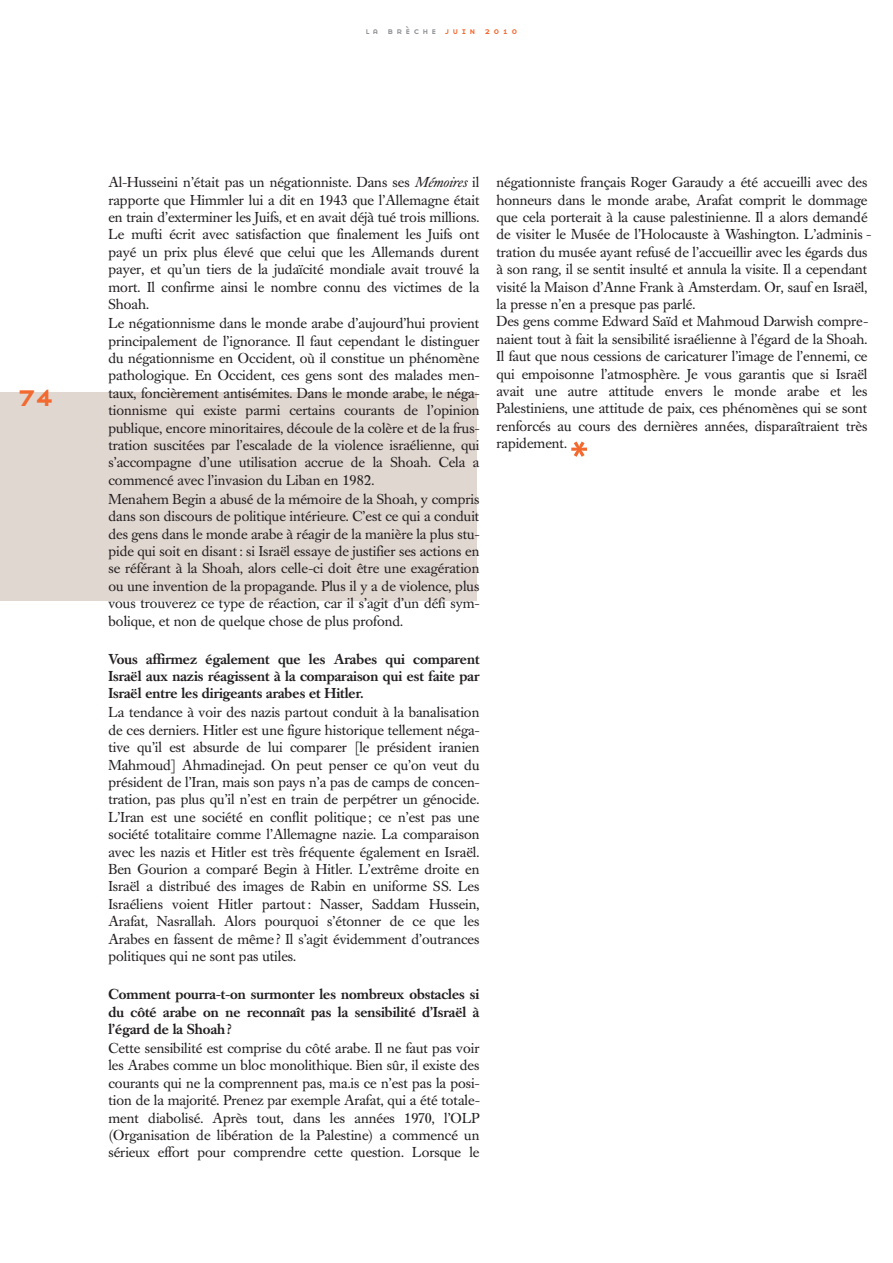
<style>
.page{position:relative;width:893px;height:1263px;background:#fff}
.page>*{position:absolute;margin:0;border:0;box-sizing:border-box;transform-origin:0 0}
.t1{font:700 52.5px "Rotis Semi Sans";color:#f26a30}
.t2{font:30px "Base Nine Small Caps";color:#f26a30}
.t3{font:14.25px/17.4px "Caslon Book BE";color:#231f20;text-align:justify}
.t4{font:500 14.25px/17.4px "Caslon Book BE";color:#231f20;text-align:justify}
.t5{font:9px "Base Nine Small Caps";letter-spacing:.335em;color:#939598}
.s1{color:#f26a30}
.s2{font-style:italic}
</style>
<div class="page">
<div style="left:0;top:392px;width:477px;height:208px;background:#e1d7d1"></div>
<p class="t5" style="left:365px;top:26px;width:153px">la brèche <span class="s1">juin 2010</span></p>
<h2 class="t2" style="left:17px;top:378px;width:40px">74</h2>
<p class="t3" style="left:108px;top:175px;width:373px">Al-Husseini n’était pas un négationniste. Dans ses <span class="s2">Mémoires</span> il rapporte que Himmler lui a dit en 1943 que l’Allemagne était en train d’exterminer les Juifs, et en avait déjà tué trois millions.<br>Le mufti écrit avec satisfaction que finalement les Juifs ont payé un prix plus élevé que celui que les Allemands durent payer, et qu’un tiers de la judaïcité mondiale avait trouvé la mort. Il confirme ainsi le nombre connu des victimes de la Shoah.</p>
<p class="t3" style="left:108px;top:316px;width:373px">Le négationnisme dans le monde arabe d’aujourd’hui provient principalement de l’ignorance. Il faut cependant le distinguer du négationnisme en Occident, où il constitue un phénomène pathologique. En Occident, ces gens sont des malades men&shy;taux, foncièrement antisémites. Dans le monde arabe, le néga&shy;tionnisme qui existe parmi certains courants de l’opinion publique, encore minoritaires, découle de la colère et de la frus&shy;tration suscitées par l’escalade de la violence israélienne, qui s’accompagne d’une utilisation accrue de la Shoah. Cela a commencé avec l’invasion du Liban en 1982.</p>
<p class="t3" style="left:108px;top:492px;width:372px">Menahem Begin a abusé de la mémoire de la Shoah, y compris dans son discours de politique intérieure. C’est ce qui a conduit des gens dans le monde arabe à réagir de la manière la plus stu&shy;pide qui soit en disant: si Israël essaye de justifier ses actions en se référant à la Shoah, alors celle-ci doit être une exagération ou une invention de la propagande. Plus il y a de violence, plus vous trouverez ce type de réaction, car il s’agit d’un défi sym&shy;bolique, et non de quelque chose de plus profond.</p>
<p class="t4" style="left:108px;top:651px;width:372px">Vous affirmez également que les Arabes qui comparent Israël aux nazis réagissent à la comparaison qui est faite par Israël entre les dirigeants arabes et Hitler.</p>
<p class="t3" style="left:108px;top:705px;width:373px">La tendance à voir des nazis partout conduit à la banalisation de ces derniers. Hitler est une figure historique tellement néga&shy;tive qu’il est absurde de lui comparer [le président iranien Mahmoud] Ahmadinejad. On peut penser ce qu’on veut du président de l’Iran, mais son pays n’a pas de camps de concen&shy;tration, pas plus qu’il n’est en train de perpétrer un génocide.<br>L’Iran est une société en conflit politique; ce n’est pas une société totalitaire comme l’Allemagne nazie. La comparaison avec les nazis et Hitler est très fréquente également en Israël.<br>Ben Gourion a comparé Begin à Hitler. L’extrême droite en Israël a distribué des images de Rabin en uniforme SS. Les Israéliens voient Hitler partout: Nasser, Saddam Hussein, Arafat, Nasrallah. Alors pourquoi s’étonner de ce que les Arabes en fassent de même? Il s’agit évidemment d’outrances politiques qui ne sont pas utiles.</p>
<p class="t4" style="left:108px;top:987px;width:372px">Comment pourra-t-on surmonter les nombreux obstacles si du côté arabe on ne reconnaît pas la sensibilité d’Israël à l’égard de la Shoah?</p>
<p class="t3" style="left:108px;top:1041px;width:373px">Cette sensibilité est comprise du côté arabe. Il ne faut pas voir les Arabes comme un bloc monolithique. Bien sûr, il existe des courants qui ne la comprennent pas, ma.is ce n’est pas la posi&shy;tion de la majorité. Prenez par exemple Arafat, qui a été totale&shy;ment diabolisé. Après tout, dans les années 1970, l’OLP (Organisation de libération de la Palestine) a commencé un sérieux effort pour comprendre cette question. Lorsque le</p>
<p class="t3" style="left:496px;top:175px;width:376px;text-align:left">négationniste français Roger Garaudy a été accueilli avec des honneurs dans le monde arabe, Arafat comprit le dommage que cela porterait à la cause palestinienne. Il a alors demandé de visiter le Musée de l’Holocauste à Washington. L’adminis - tration du musée ayant refusé de l’accueillir avec les égards dus à son rang, il se sentit insulté et annula la visite. Il a cependant visité la Maison d’Anne Frank à Amsterdam. Or, sauf en Israël, la presse n’en a presque pas parlé.<br>Des gens comme Edward Saïd et Mahmoud Darwish compre&shy;naient tout à fait la sensibilité israélienne à l’égard de la Shoah.<br>Il faut que nous cessions de caricaturer l’image de l’ennemi, ce qui empoisonne l’atmosphère. Je vous garantis que si Israël avait une autre attitude envers le monde arabe et les Palestiniens, une attitude de paix, ces phénomènes qui se sont renforcés au cours des dernières années, disparaîtraient très rapidement.</p>
<h1 class="t1" style="left:571px;top:442px;width:18px">*</h1>
</div>
